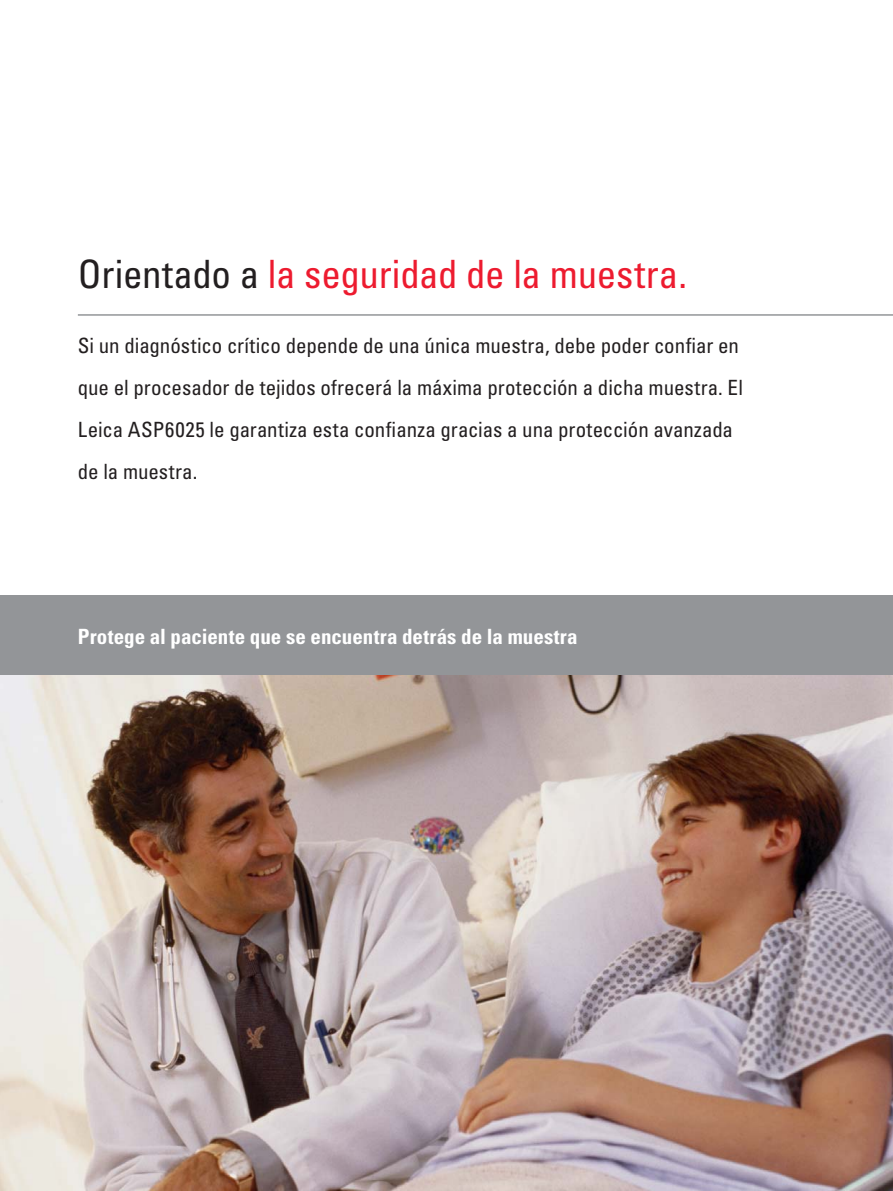
<style>
.page{position:relative;width:893px;height:1191px;background:#fff}
.page>*{position:absolute;margin:0;border:0;box-sizing:border-box;transform-origin:0 0}
.t1{font:condensed 39px "Univers";letter-spacing:-.01em;color:#ed1b2f}
.t2{font:condensed 21px/42px "Univers";color:#231f20}
.t3{font:700 condensed 21px "Univers";color:#fff}
.s1{color:#231f20}
</style>
<div class="page">
<img style="left:0;top:675px;width:893px;height:515px">
<div style="left:0;top:595px;width:893px;height:80px;background:#939598"></div>
<hr style="left:78px;top:314px;width:815px;height:2px;background:#939598">
<h1 class="t1" style="left:78px;top:260px;width:611px"><span class="s1">Orientado a</span> la seguridad de la muestra.</h1>
<p class="t2" style="left:78px;top:326px;width:667px">Si un diagnóstico crítico depende de una única muestra, debe poder confiar en que el procesador de tejidos ofrecerá la máxima protección a dicha muestra. El Leica ASP6025 le garantiza esta confianza gracias a una protección avanzada de la muestra.</p>
<p class="t3" style="left:78px;top:628px;width:501px">Protege al paciente que se encuentra detrás de la muestra</p>
</div>
